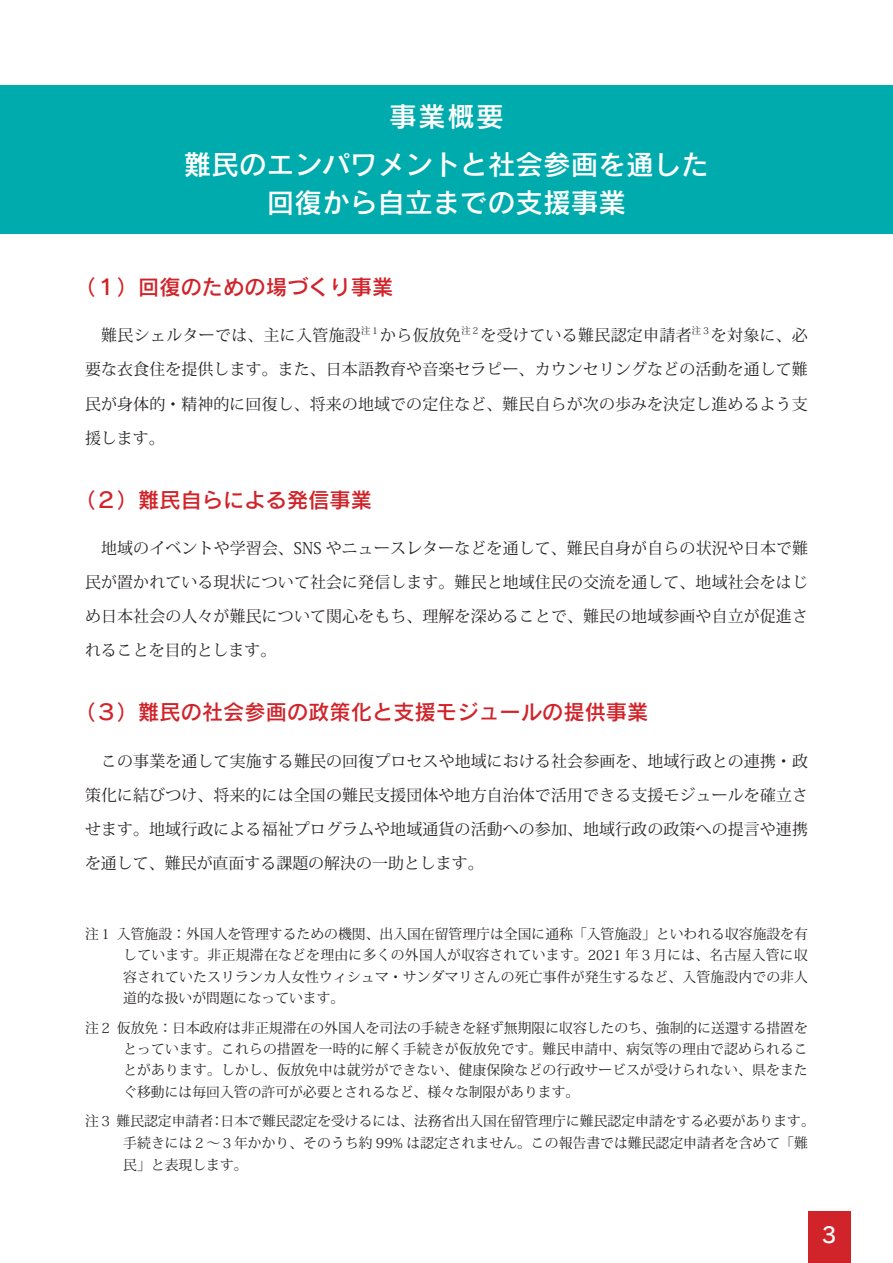
<style>
.page{position:relative;width:893px;height:1263px;background:#fff}
.page>*{position:absolute;margin:0;border:0;box-sizing:border-box;transform-origin:0 0}
.t1{font:27.6px "Rodin Pro N DB";color:#fff}
.t2{font:21.3px "Rodin Pro N DB";color:#d1232a}
.t3{font:21.3px "Rodin Pro N DB";color:#fff}
.t4{font:15.9px/34px "Koz Min Pro";letter-spacing:.01em;color:#231f20;text-align:justify}
.t5{font:13.8px/21.3px "Koz Min Pro";color:#231f20;text-align:justify}
.t6{font:9.3px "Koz Min Pro";color:#231f20}
</style>
<div class="page">
<div style="left:808px;top:1212px;width:42px;height:51px;background:#d1232a"></div>
<div style="left:0;top:85px;width:893px;height:149px;background:#00abad"></div>
<p class="t1" style="left:389px;top:98px;width:116px">事業概要</p>
<p class="t1" style="left:184px;top:146px;width:527px">難民のエンパワメントと社会参画を通した</p>
<p class="t1" style="left:267px;top:185px;width:361px">回復から自立までの支援事業</p>
<p class="t2" style="left:74px;top:273px;width:320px">（１）回復のための場づくり事業</p>
<p class="t4" style="left:85px;top:318px;width:277px">　難民シェルターでは、主に入管施設</p>
<p class="t6" style="left:361px;top:324px;width:20px">注１</p>
<p class="t4" style="left:380px;top:318px;width:82px">から仮放免</p>
<p class="t6" style="left:461px;top:324px;width:20px">注２</p>
<p class="t4" style="left:480px;top:318px;width:213px">を受けている難民認定申請者</p>
<p class="t6" style="left:692px;top:324px;width:20px">注３</p>
<p class="t4" style="left:85px;top:318px;width:724px;text-indent:626px">を対象に、必要な衣食住を提供します。また、日本語教育や音楽セラピー、カウンセリングなどの活動を通して難民が身体的・精神的に回復し、将来の地域での定住など、難民自らが次の歩みを決定し進めるよう支援します。</p>
<p class="t2" style="left:74px;top:486px;width:299px">（２）難民自らによる発信事業</p>
<p class="t4" style="left:85px;top:531px;width:725px">　地域のイベントや学習会、SNS やニュースレターなどを通して、難民自身が自らの状況や日本で難民が置かれている現状について社会に発信します。難民と地域住民の交流を通して、地域社会をはじめ日本社会の人々が難民について関心をもち、理解を深めることで、難民の地域参画や自立が促進されることを目的とします。</p>
<p class="t2" style="left:74px;top:698px;width:576px">（３）難民の社会参画の政策化と支援モジュールの提供事業</p>
<p class="t4" style="left:85px;top:743px;width:725px">　この事業を通して実施する難民の回復プロセスや地域における社会参画を、地域行政との連携・政策化に結びつけ、将来的には全国の難民支援団体や地方自治体で活用できる支援モジュールを確立させます。地域行政による福祉プログラムや地域通貨の活動への参加、地域行政の政策への提言や連携を通して、難民が直面する課題の解決の一助とします。</p>
<p class="t5" style="left:123px;top:923px;width:686px;text-indent:-38px">注１入管施設：外国人を管理するための機関、出入国在留管理庁は全国に通称「入管施設」といわれる収容施設を有しています。非正規滞在などを理由に多くの外国人が収容されています。2021 年３月には、名古屋入管に収容されていたスリランカ人女性ウィシュマ・サンダマリさんの死亡事件が発生するなど、入管施設内での非人道的な扱いが問題になっています。</p>
<p class="t5" style="left:123px;top:1016px;width:686px;text-indent:-38px">注２仮放免：日本政府は非正規滞在の外国人を司法の手続きを経ず無期限に収容したのち、強制的に送還する措置をとっています。これらの措置を一時的に解く手続きが仮放免です。難民申請中、病気等の理由で認められることがあります。しかし、仮放免中は就労ができない、健康保険などの行政サービスが受けられない、県をまたぐ移動には毎回入管の許可が必要とされるなど、様々な制限があります。</p>
<p class="t5" style="left:123px;top:1110px;width:693px;line-height:21.8px;text-align:left;text-indent:-38px">注３難民認定申請者：日本で難民認定を受けるには、法務省出入国在留管理庁に難民認定申請をする必要があります。手続きには２〜３年かかり、そのうち約 99% は認定されません。この報告書では難民認定申請者を含めて「難民」と表現します。</p>
<h2 class="t3" style="left:822px;top:1221px;width:16px">3</h2>
</div>
